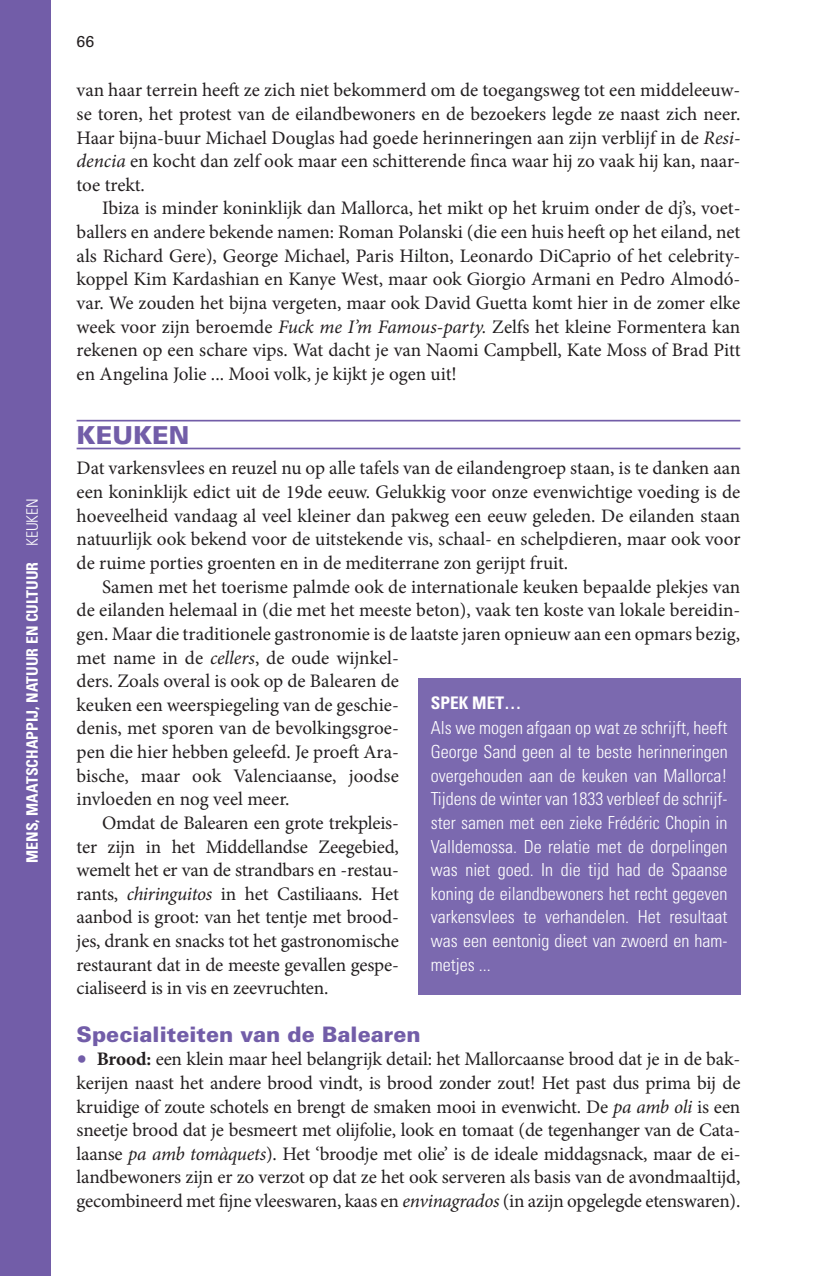
<style>
.page{position:relative;width:817px;height:1276px;background:#fff}
.page>*{position:absolute;margin:0;border:0;box-sizing:border-box;transform-origin:0 0}
.t1{font:900 24.75px "Univers LT Std";color:#725da8}
.t2{font:900 21.38px "Univers LT Std";color:#725da8}
.t3{font:19.12px/23.6px "Minion Pro";letter-spacing:-.005em;color:#231f20;text-align:justify}
.t4{font:300 condensed 18px/23.6px "Univers LT Std";color:#fff;text-align:justify}
.t5{font:700 condensed 17.32px "Univers LT Std";color:#fff}
.t6{font:700 condensed 15.75px "Univers LT Std";color:#fff}
.t7{font:15.75px "Univers LT Std";color:#231f20}
.s1{font-weight:300}
.s2{font-style:italic}
.s3{font-weight:700;font-size:27px;color:#725da8}
.s4{font-weight:700}
</style>
<div class="page">
<div style="left:0;top:0;width:51px;height:1276px;background:#725da8"></div>
<hr style="left:77px;top:420px;width:663px;height:1px;background:#725da8">
<hr style="left:77px;top:448px;width:663px;height:1px;background:#725da8">
<div style="left:418px;top:678px;width:322px;height:316px;background:#7b69af"></div>
<p class="t6" style="left:23px;top:863px;width:366px;rotate:-90deg">MENS, MAATSCHAPPIJ, NATUUR EN CULTUUR <span class="s1">KEUKEN</span></p>
<p class="t7" style="left:77px;top:32px;width:19px">66</p>
<p class="t3" style="left:77px;top:79px;width:665px">van haar terrein heeft ze zich niet bekommerd om de toegangsweg tot een middeleeuw&shy;se toren, het protest van de eilandbewoners en de bezoekers legde ze naast zich neer.<br>Haar bijna-buur Michael Douglas had goede herinneringen aan zijn verblijf in de <span class="s2">Resi&shy;dencia</span> en kocht dan zelf ook maar een schitterende finca waar hij zo vaak hij kan, naar&shy;toe trekt.</p>
<p class="t3" style="left:77px;top:197px;width:665px;text-indent:26px">Ibiza is minder koninklijk dan Mallorca, het mikt op het kruim onder de dj’s, voet&shy;ballers en andere bekende namen: Roman Polanski (die een huis heeft op het eiland, net als Richard Gere), George Michael, Paris Hilton, Leonardo DiCaprio of het celebrity&shy;koppel Kim Kardashian en Kanye West, maar ook Giorgio Armani en Pedro Almodó&shy;var. We zouden het bijna vergeten, maar ook David Guetta komt hier in de zomer elke week voor zijn beroemde <span class="s2">Fuck me I’m Famous-party.</span> Zelfs het kleine Formentera kan rekenen op een schare vips. Wat dacht je van Naomi Campbell, Kate Moss of Brad Pitt en Angelina Jolie ... Mooi volk, je kijkt je ogen uit!</p>
<p class="t1" style="left:77px;top:420px;width:114px">KEUKEN</p>
<p class="t3" style="left:77px;top:457px;width:665px">Dat varkensvlees en reuzel nu op alle tafels van de eilandengroep staan, is te danken aan een koninklijk edict uit de 19de eeuw. Gelukkig voor onze evenwichtige voeding is de hoeveelheid vandaag al veel kleiner dan pakweg een eeuw geleden. De eilanden staan natuurlijk ook bekend voor de uitstekende vis, schaal- en schelpdieren, maar ook voor de ruime porties groenten en in de mediterrane zon gerijpt fruit.</p>
<p class="t3" style="left:102px;top:575px;width:639px">Samen met het toerisme palmde ook de internationale keuken bepaalde plekjes van</p>
<p class="t3" style="left:77px;top:598px;width:665px">de eilanden helemaal in (die met het meeste beton), vaak ten koste van lokale bereidin-</p>
<p class="t3" style="left:77px;top:622px;width:665px">gen. Maar die traditionele gastronomie is de laatste jaren opnieuw aan een opmars bezig,</p>
<p class="t3" style="left:77px;top:645px;width:324px">met name in de <span class="s2">cellers</span>, de oude wijnkel-</p>
<p class="t3" style="left:77px;top:669px;width:324px">ders. Zoals overal is ook op de Balearen de</p>
<p class="t3" style="left:77px;top:693px;width:324px">keuken een weerspiegeling van de geschie-</p>
<p class="t3" style="left:77px;top:716px;width:324px">denis, met sporen van de bevolkingsgroe-</p>
<p class="t3" style="left:77px;top:740px;width:324px">pen die hier hebben geleefd. Je proeft Ara-</p>
<p class="t3" style="left:77px;top:764px;width:324px">bische, maar ook Valenciaanse, joodse</p>
<p class="t3" style="left:77px;top:787px;width:214px">invloeden en nog veel meer.</p>
<p class="t3" style="left:102px;top:811px;width:298px">Omdat de Balearen een grote trekpleis-</p>
<p class="t3" style="left:77px;top:834px;width:324px">ter zijn in het Middellandse Zeegebied,</p>
<p class="t3" style="left:77px;top:858px;width:324px">wemelt het er van de strandbars en -restau-</p>
<p class="t3" style="left:77px;top:882px;width:324px">rants, <span class="s2">chiringuitos</span> in het Castiliaans. Het</p>
<p class="t3" style="left:77px;top:905px;width:324px">aanbod is groot: van het tentje met brood-</p>
<p class="t3" style="left:77px;top:929px;width:324px">jes, drank en snacks tot het gastronomische</p>
<p class="t3" style="left:77px;top:953px;width:324px">restaurant dat in de meeste gevallen gespe-</p>
<p class="t3" style="left:77px;top:976px;width:253px">cialiseerd is in vis en zeevruchten.</p>
<p class="t2" style="left:77px;top:1020px;width:345px">Specialiteiten van de Balearen</p>
<p class="t3" style="left:77px;top:1047px;width:665px"><span class="s3">•</span> <span class="s4">Brood:</span> een klein maar heel belangrijk detail: het Mallorcaanse brood dat je in de bak&shy;kerijen naast het andere brood vindt, is brood zonder zout! Het past dus prima bij de kruidige of zoute schotels en brengt de smaken mooi in evenwicht. De <span class="s2">pa amb oli</span> is een sneetje brood dat je besmeert met olijfolie, look en tomaat (de tegenhanger van de Cata&shy;laanse <span class="s2">pa amb tomàquets</span>). Het ‘broodje met olie’ is de ideale middagsnack, maar de ei&shy;landbewoners zijn er zo verzot op dat ze het ook serveren als basis van de avondmaaltijd, gecombineerd met fijne vleeswaren, kaas en <span class="s2">envinagrados</span> (in azijn opgelegde etenswaren).</p>
<p class="t5" style="left:431px;top:692px;width:92px">SPEK MET…</p>
<p class="t4" style="left:431px;top:716px;width:298px">Als we mogen afgaan op wat ze schrijft, heeft George Sand geen al te beste herinneringen overgehouden aan de keuken van Mallorca!<br>Tijdens de winter van 1833 verbleef de schrijf&shy;ster samen met een zieke Frédéric Chopin in Valldemossa. De relatie met de dorpelingen was niet goed. In die tijd had de Spaanse koning de eilandbewoners het recht gegeven varkensvlees te verhandelen. Het resultaat was een eentonig dieet van zwoerd en ham&shy;metjes ...</p>
</div>
